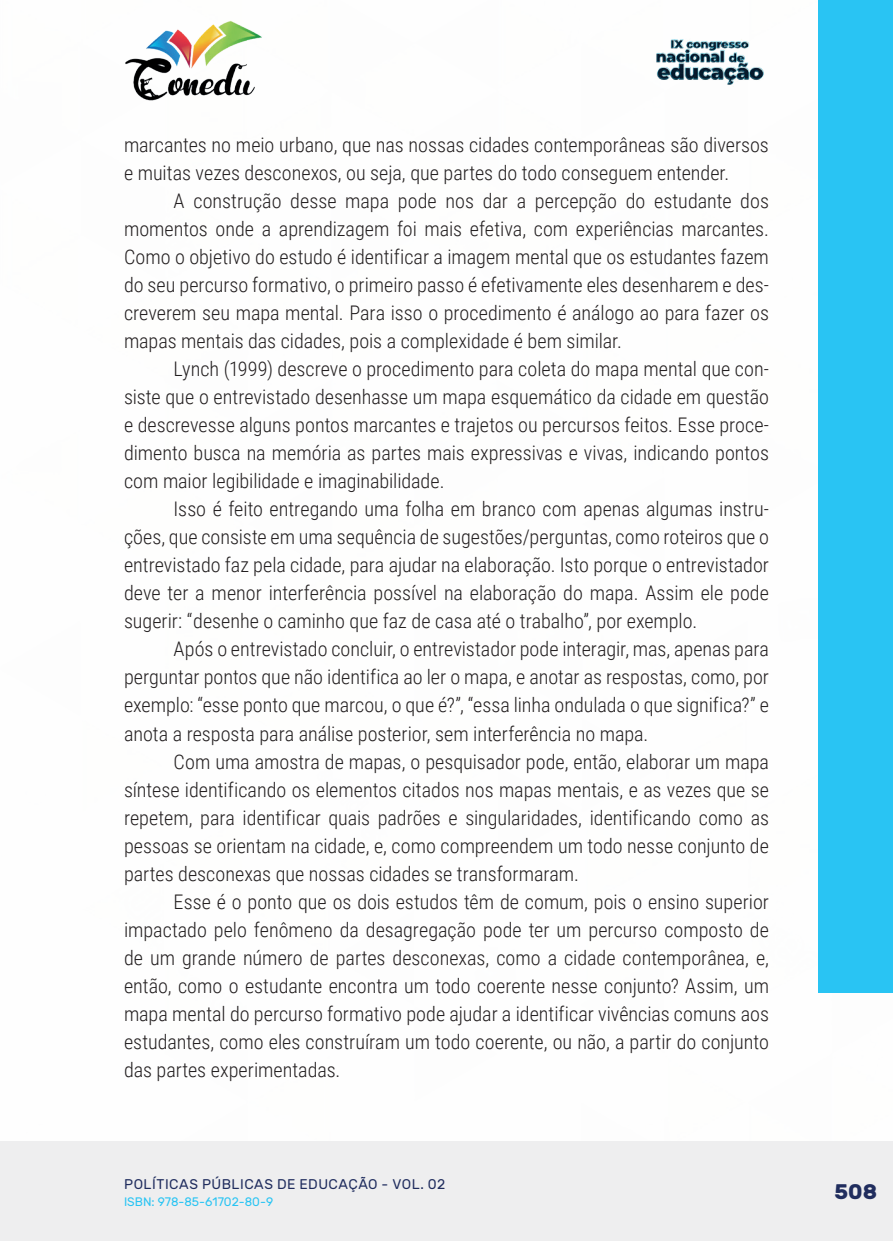
<style>
.page{position:relative;width:893px;height:1241px;background:#fff}
.page>*{position:absolute;margin:0;border:0;box-sizing:border-box;transform-origin:0 0}
.t1{font:700 21px "Rubik";color:#202d5e}
._9_CORPO{font:300 20.12px/28px "Roboto Condensed";color:#231f20;text-align:justify}
.t2{font:14px "Rubik";letter-spacing:.035em;color:#202d5e}
.t3{font:12.25px "Rubik";color:#29c4f3}
</style>
<div class="page">
<div style="left:0;top:1141px;width:893px;height:99px;background:#eeeeef"></div>
<div style="left:819px;top:0;width:74px;height:992px;background:#29c4f3"></div>
<img style="left:125px;top:20px;width:137px;height:81px">
<img style="left:656px;top:39px;width:108px;height:46px">
<p class="_9_CORPO" style="left:124px;top:130px;width:646px">marcantes no meio urbano, que nas nossas cidades contemporâneas são diversos e muitas vezes desconexos, ou seja, que partes do todo conseguem entender.</p>
<p class="_9_CORPO" style="left:124px;top:186px;width:646px;text-indent:50px">A construção desse mapa pode nos dar a percepção do estudante dos momentos onde a aprendizagem foi mais efetiva, com experiências marcantes.<br>Como o objetivo do estudo é identificar a imagem mental que os estudantes fazem do seu percurso formativo, o primeiro passo é efetivamente eles desenharem e des&shy;creverem seu mapa mental. Para isso o procedimento é análogo ao para fazer os mapas mentais das cidades, pois a complexidade é bem similar.</p>
<p class="_9_CORPO" style="left:124px;top:354px;width:646px;text-indent:50px">Lynch (1999) descreve o procedimento para coleta do mapa mental que con&shy;siste que o entrevistado desenhasse um mapa esquemático da cidade em questão e descrevesse alguns pontos marcantes e trajetos ou percursos feitos. Esse proce&shy;dimento busca na memória as partes mais expressivas e vivas, indicando pontos com maior legibilidade e imaginabilidade.</p>
<p class="_9_CORPO" style="left:124px;top:494px;width:646px;text-indent:50px">Isso é feito entregando uma folha em branco com apenas algumas instru&shy;ções, que consiste em uma sequência de sugestões/perguntas, como roteiros que o entrevistado faz pela cidade, para ajudar na elaboração. Isto porque o entrevistador deve ter a menor interferência possível na elaboração do mapa. Assim ele pode sugerir: “desenhe o caminho que faz de casa até o trabalho”, por exemplo.</p>
<p class="_9_CORPO" style="left:124px;top:634px;width:646px;text-indent:50px">Após o entrevistado concluir, o entrevistador pode interagir, mas, apenas para perguntar pontos que não identifica ao ler o mapa, e anotar as respostas, como, por exemplo: “esse ponto que marcou, o que é?”, “essa linha ondulada o que significa?” e anota a resposta para análise posterior, sem interferência no mapa.</p>
<p class="_9_CORPO" style="left:124px;top:746px;width:646px;text-indent:50px">Com uma amostra de mapas, o pesquisador pode, então, elaborar um mapa síntese identificando os elementos citados nos mapas mentais, e as vezes que se repetem, para identificar quais padrões e singularidades, identificando como as pessoas se orientam na cidade, e, como compreendem um todo nesse conjunto de partes desconexas que nossas cidades se transformaram.</p>
<p class="_9_CORPO" style="left:124px;top:886px;width:646px;text-indent:50px">Esse é o ponto que os dois estudos têm de comum, pois o ensino superior impactado pelo fenômeno da desagregação pode ter um percurso composto de de um grande número de partes desconexas, como a cidade contemporânea, e, então, como o estudante encontra um todo coerente nesse conjunto? Assim, um mapa mental do percurso formativo pode ajudar a identificar vivências comuns aos estudantes, como eles construíram um todo coerente, ou não, a partir do conjunto das partes experimentadas.</p>
<p class="t2" style="left:124px;top:1175px;width:323px">POLÍTICAS PÚBLICAS DE EDUCAÇÃO - VOL. 02</p>
<p class="t3" style="left:124px;top:1194px;width:151px">ISBN: 978-85-61702-80-9</p>
<p class="t1" style="left:834px;top:1179px;width:44px">508</p>
</div>
